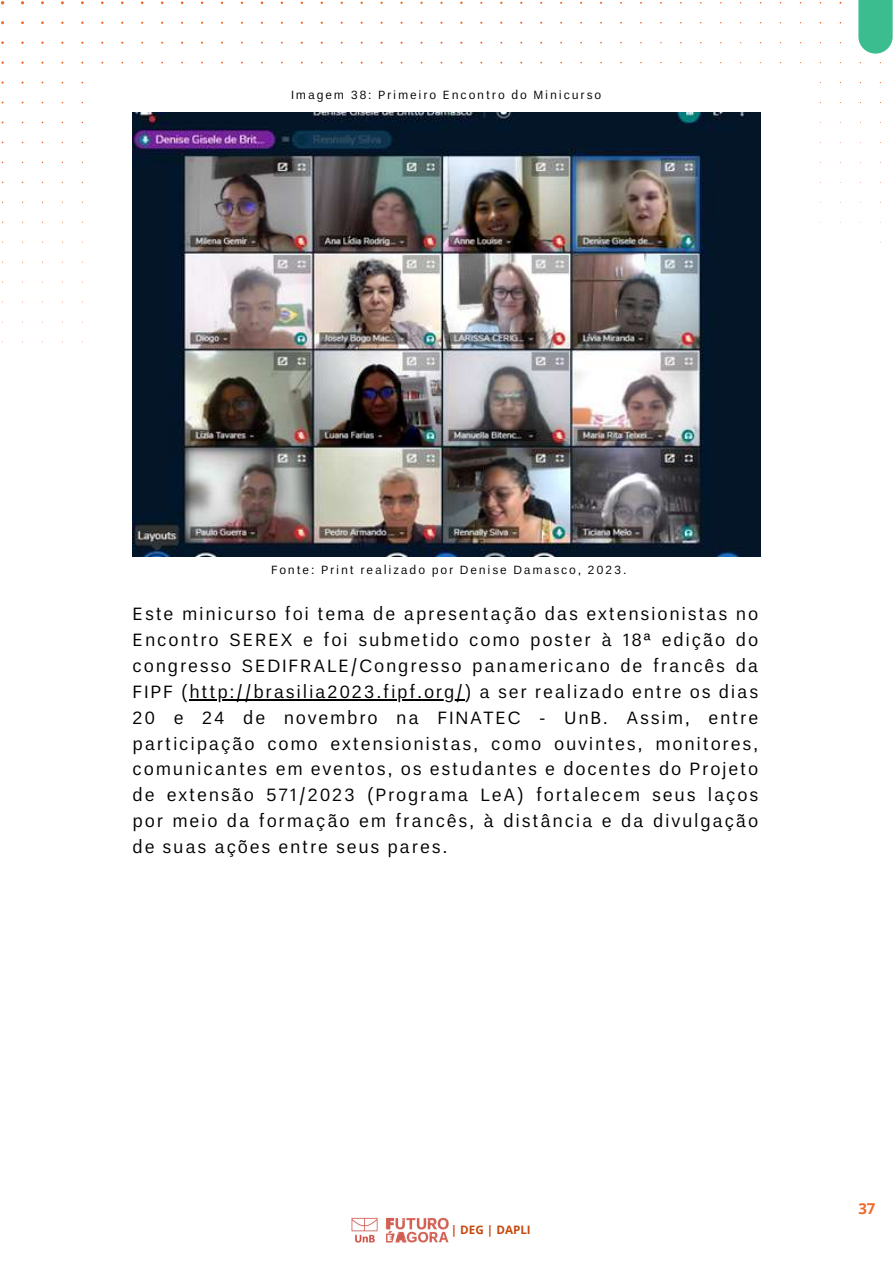
<style>
.page{position:relative;width:893px;height:1264px;background:#fff}
.page>*{position:absolute;margin:0;border:0;box-sizing:border-box;transform-origin:0 0}
.t1{font:18px/25.8px "Un B Pro";letter-spacing:.095em;color:#000;text-align:justify}
.t2{font:700 15px "Open Sans";color:#ef6a29}
.t3{font:12px "Un B Pro";letter-spacing:.15em;color:#000}
.t4{font:700 11.7px "Open Sans";color:#c44b10}
</style>
<div class="page">
<svg style="left:1px;top:1px;width:3px;height:4px"></svg>
<svg style="left:858px;top:0;width:34px;height:54px;background:#4bc298"></svg>
<img style="left:351px;top:1217px;width:98px;height:25px">
<img style="left:132px;top:112px;width:628px;height:444px">
<hr style="left:189px;top:699px;width:276px;height:1px;background:#000">
<p class="t3" style="left:291px;top:89px;width:311px">Imagem 38: Primeiro Encontro do Minicurso</p>
<p class="t3" style="left:271px;top:565px;width:357px">Fonte: Print realizado por Denise Damasco, 2023.</p>
<p class="t1" style="left:133px;top:602px;width:627px">Este minicurso foi tema de apresentação das extensionistas no Encontro SEREX e foi submetido como poster à 18ª edição do congresso SEDIFRALE/Congresso panamericano de francês da FIPF (http://brasilia2023.fipf.org/) a ser realizado entre os dias 20 e 24 de novembro na FINATEC - UnB. Assim, entre participação como extensionistas, como ouvintes, monitores, comunicantes em eventos, os estudantes e docentes do Projeto de extensão 571/2023 (Programa LeA) fortalecem seus laços por meio da formação em francês, à distância e da divulgação de suas ações entre seus pares.</p>
<p class="t4" style="left:451px;top:1220px;width:81px">| DEG | DAPLI</p>
<p class="t2" style="left:858px;top:1198px;width:19px">37</p>
</div>
